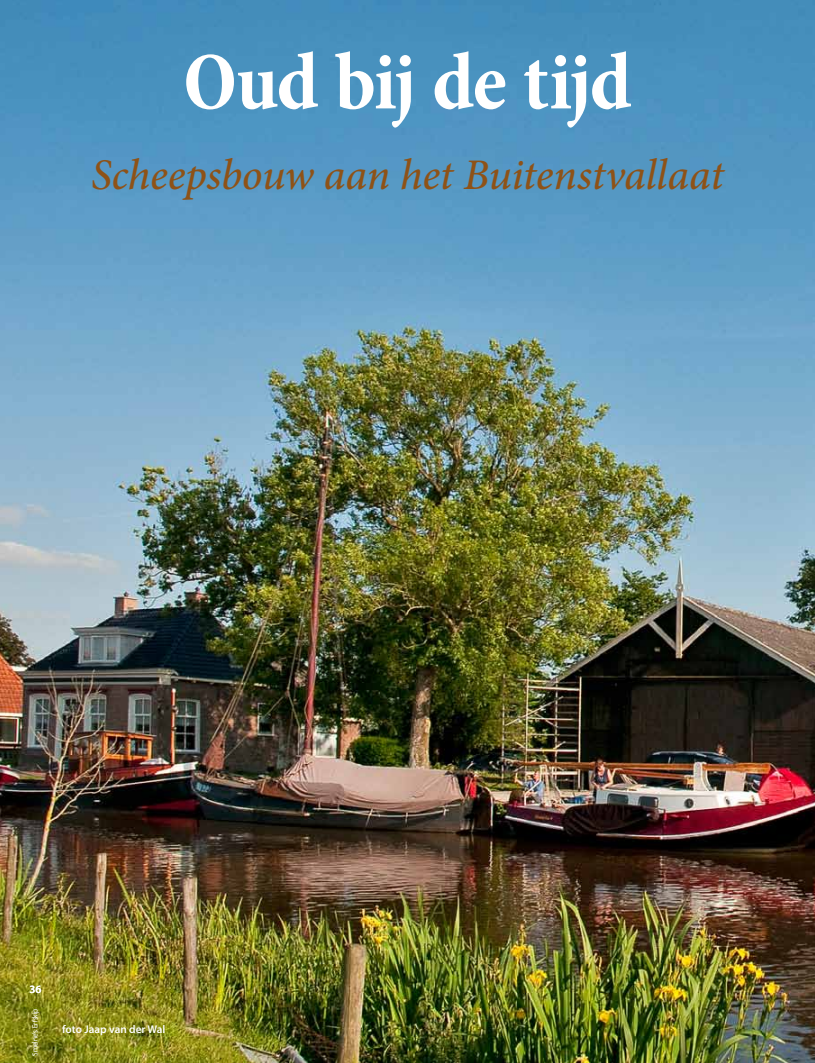
<style>
.page{position:relative;width:815px;height:1063px;background:#fff}
.page>*{position:absolute;margin:0;border:0;box-sizing:border-box;transform-origin:0 0}
.t1{font:700 condensed 82.5px "Minion Pro";letter-spacing:-.02em;color:#fff}
.t2{font:italic 500 43.75px "Minion Pro";letter-spacing:-.01em;color:#8e5217}
.t3{font:600 11.25px "Myriad Pro";color:#fff}
.t4{font:300 7.5px "Myriad Pro";color:#fff}
</style>
<div class="page">
<img style="left:0;top:0;width:815px;height:1063px">
<h1 class="t1" style="left:183px;top:25px;width:450px">Oud bij de tijd</h1>
<p class="t2" style="left:91px;top:145px;width:634px">Scheepsbouw aan het Buitenstvallaat</p>
<p class="t3" style="left:29px;top:983px;width:14px">36</p>
<p class="t4" style="left:31px;top:1056px;width:49px;rotate:-90deg">Smelne’s Erfskip</p>
<p class="t3" style="left:62px;top:1022px;width:105px">foto Jaap van der Wal</p>
</div>
